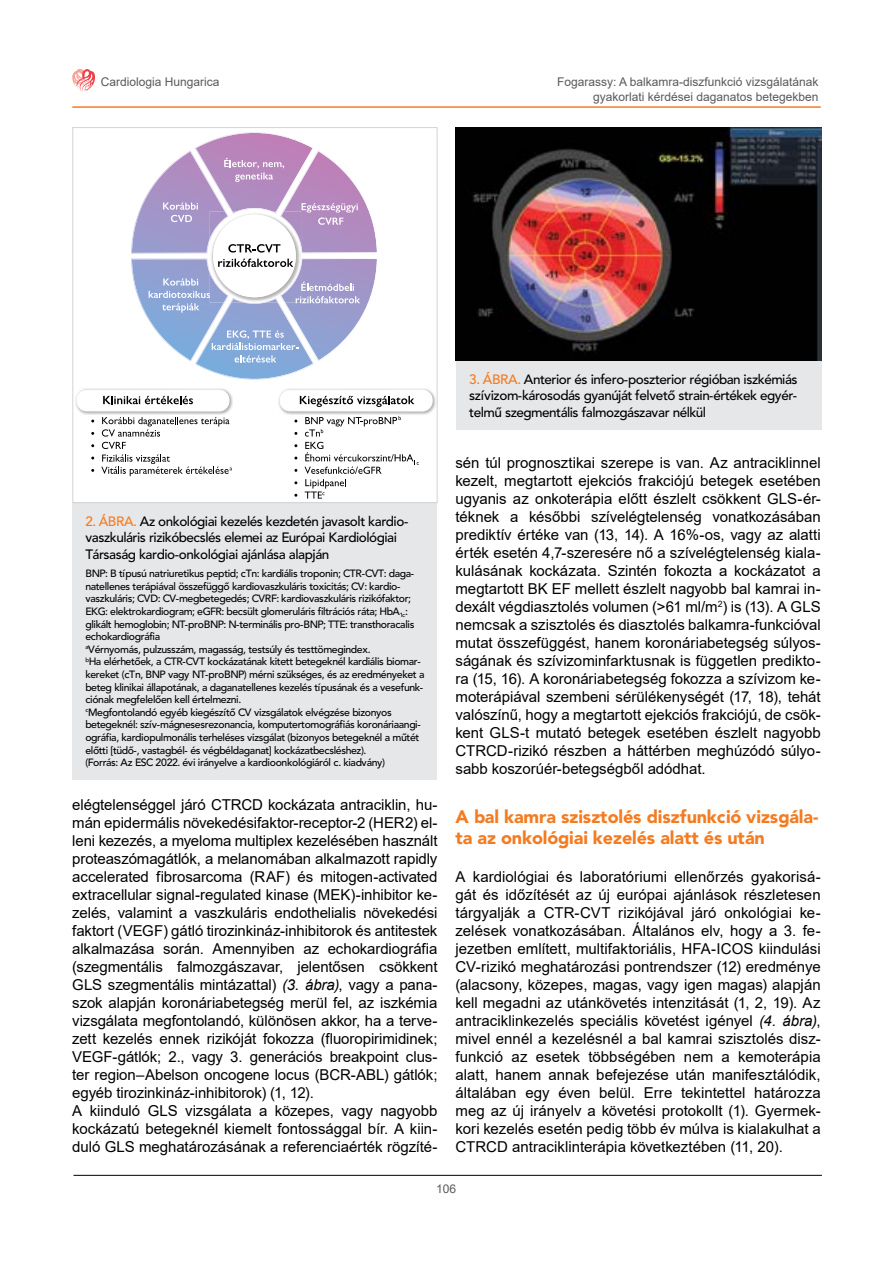
<style>
.page{position:relative;width:893px;height:1263px;background:#fff}
.page>*{position:absolute;margin:0;border:0;box-sizing:border-box;transform-origin:0 0}
.t1{font:18px/21.6px "Avenir Blk PFL";color:#f47b20}
.t2{font:15px/18px "Arial";letter-spacing:-.005em;color:#000;text-align:justify}
.t3{font:13.5px/16.5px "Avenir Md PFL";color:#000;text-align:justify}
.t4{font:12px/14.4px "Arial";color:#58595b;text-align:right}
.t5{font:10.5px/12.6px "Avenir Md PFL";color:#000}
.s1{color:#f47b20}
.s2{font-style:italic}
</style>
<div class="page">
<hr style="left:74px;top:1175px;width:748px;height:1px;background:#000">
<svg style="left:72px;top:69px;width:23px;height:23px"></svg>
<hr style="left:72px;top:106px;width:749px;height:2px;background:#f47b20">
<div style="left:457px;top:360px;width:365px;height:70px;background:#e6e7e8"></div>
<img style="left:455px;top:128px;width:366px;height:232px">
<div style="left:73px;top:502px;width:364px;height:278px;background:#e6e7e8"></div>
<svg style="left:101px;top:417px;width:131px;height:59px"></svg>
<svg style="left:305px;top:416px;width:114px;height:83px"></svg>
<img style="left:75px;top:388px;width:158px;height:27px">
<img style="left:77px;top:390px;width:152px;height:21px">
<svg style="left:77px;top:391px;width:152px;height:19px"></svg>
<img style="left:278px;top:388px;width:157px;height:27px">
<img style="left:280px;top:390px;width:152px;height:21px">
<svg style="left:280px;top:391px;width:152px;height:19px"></svg>
<svg style="left:132px;top:133px;width:245px;height:246px"></svg>
<div style="left:73px;top:127px;width:364px;height:376px;border:1px solid #d1d3d4"></div>
<p class="t4" style="left:101px;top:75px;width:120px">Cardiologia Hungarica</p>
<p class="t4" style="left:557px;top:75px;width:263px">Fogarassy: A balkamra-diszfunkció vizsgálatának gyakorlati kérdései daganatos betegekben</p>
<p class="t3" style="left:85px;top:513px;width:324px;text-align:left"><span class="s1">2. ÁBRA.</span> Az onkológiai kezelés kezdetén javasolt kardio&shy;vaszkuláris rizikóbecslés elemei az Európai Kardiológiai<br>Társaság kardio-onkológiai ajánlása alapján</p>
<p class="t5" style="left:85px;top:567px;width:340px">BNP: B típusú natriuretikus peptid; cTn: kardiális troponin; CTR-CVT: daga&shy;natellenes terápiával összefüggő kardiovaszkuláris toxicitás; CV: kardio&shy;vaszkuláris; CVD: CV-megbetegedés; CVRF: kardiovaszkuláris rizikófaktor; EKG: elektrokardiogram; eGFR: becsült glomeruláris filtrációs ráta; HbA<sub>1c</sub>: glikált hemoglobin; NT-proBNP: N-terminális pro-BNP; TTE: transthoracalis echokardiográfia<br><sup>a</sup>Vérnyomás, pulzusszám, magasság, testsúly és testtömegindex.<br><sup>b</sup>Ha elérhetőek, a CTR-CVT kockázatának kitett betegeknél kardiális biomar&shy;kereket (cTn, BNP vagy NT-proBNP) mérni szükséges, és az eredményeket a beteg klinikai állapotának, a daganatellenes kezelés típusának és a vesefunk&shy;ciónak megfelelően kell értelmezni.<br><sup>c</sup>Megfontolandó egyéb kiegészítő CV vizsgálatok elvégzése bizonyos betegeknél: szív-mágnesesrezonancia, komputertomográfiás koronáriaangi&shy;ográfia, kardiopulmonális terheléses vizsgálat (bizonyos betegeknél a műtét előtti [tüdő-, vastagbél- és végbéldaganat] kockázatbecsléshez).<br>(Forrás: Az ESC 2022. évi irányelve a kardioonkológiáról c. kiadvány)</p>
<p class="t2" style="left:72px;top:796px;width:367px;text-align:left">elégtelenséggel járó CTRCD kockázata antraciklin, hu&shy;mán epidermális növekedésifaktor-receptor-2 (HER2) el&shy;leni kezezés, a myeloma multiplex kezelésében használt proteaszómagátlók, a melanomában alkalmazott rapidly accelerated fibrosarcoma (RAF) és mitogen-activated extracellular signal-regulated kinase (MEK)-inhibitor ke&shy;zelés, valamint a vaszkuláris endothelialis növekedési faktort (VEGF) gátló tirozinkináz-inhibitorok és antitestek alkalmazása során. Amennyiben az echokardiográfia (szegmentális falmozgászavar, jelentősen csökkent GLS szegmentális mintázattal) <span class="s2">(3. ábra)</span>, vagy a pana&shy;szok alapján koronáriabetegség merül fel, az iszkémia vizsgálata megfontolandó, különösen akkor, ha a terve&shy;zett kezelés ennek rizikóját fokozza (fluoropirimidinek; VEGF-gátlók; 2., vagy 3. generációs breakpoint clus&shy;ter region–Abelson oncogene locus (BCR-ABL) gátlók; egyéb tirozinkináz-inhibitorok) (1, 12).<br>A kiinduló GLS vizsgálata a közepes, vagy nagyobb kockázatú betegeknél kiemelt fontossággal bír. A kiin&shy;duló GLS meghatározásának a referenciaérték rögzíté-</p>
<p class="t3" style="left:469px;top:371px;width:329px"><span class="s1">3. ÁBRA.</span> Anterior és infero-poszterior régióban iszkémiás szívizom-károsodás gyanúját felvető strain-értékek egyér&shy;telmű szegmentális falmozgászavar nélkül</p>
<p class="t2" style="left:455px;top:454px;width:367px">sén túl prognosztikai szerepe is van. Az antraciklinnel kezelt, megtartott ejekciós frakciójú betegek esetében ugyanis az onkoterápia előtt észlelt csökkent GLS-ér&shy;téknek a későbbi szívelégtelenség vonatkozásában prediktív értéke van (13, 14). A 16%-os, vagy az alatti érték esetén 4,7-szeresére nő a szívelégtelenség kiala&shy;kulásának kockázata. Szintén fokozta a kockázatot a megtartott BK EF mellett észlelt nagyobb bal kamrai in&shy;dexált végdiasztolés volumen (&gt;61 ml/m<sup>2</sup>) is (13). A GLS nemcsak a szisztolés és diasztolés balkamra-funkcióval mutat összefüggést, hanem koronáriabetegség súlyos&shy;ságának és szívizominfarktusnak is független predikto&shy;ra (15, 16). A koronáriabetegség fokozza a szívizom ke&shy;moterápiával szembeni sérülékenységét (17, 18), tehát valószínű, hogy a megtartott ejekciós frakciójú, de csök&shy;kent GLS-t mutató betegek esetében észlelt nagyobb CTRCD-rizikó részben a háttérben meghúzódó súlyo&shy;sabb koszorúér-betegségből adódhat.</p>
<p class="t1" style="left:455px;top:805px;width:365px">A bal kamra szisztolés diszfunkció vizsgála&shy;ta az onkológiai kezelés alatt és után</p>
<p class="t2" style="left:455px;top:868px;width:367px">A kardiológiai és laboratóriumi ellenőrzés gyakorisá&shy;gát és időzítését az új európai ajánlások részletesen tárgyalják a CTR-CVT rizikójával járó onkológiai ke&shy;zelések vonatkozásában. Általános elv, hogy a 3. fe&shy;jezetben említett, multifaktoriális, HFA-ICOS kiindulási CV-rizikó meghatározási pontrendszer (12) eredménye (alacsony, közepes, magas, vagy igen magas) alapján kell megadni az utánkövetés intenzitását (1, 2, 19). Az antraciklinkezelés speciális követést igényel <span class="s2">(4. ábra)</span>, mivel ennél a kezelésnél a bal kamrai szisztolés disz&shy;funkció az esetek többségében nem a kemoterápia alatt, hanem annak befejezése után manifesztálódik, általában egy éven belül. Erre tekintettel határozza meg az új irányelv a követési protokollt (1). Gyermek&shy;kori kezelés esetén pedig több év múlva is kialakulhat a CTRCD antraciklinterápia következtében (11, 20).</p>
<p class="t4" style="left:436px;top:1181px;width:22px">106</p>
</div>
